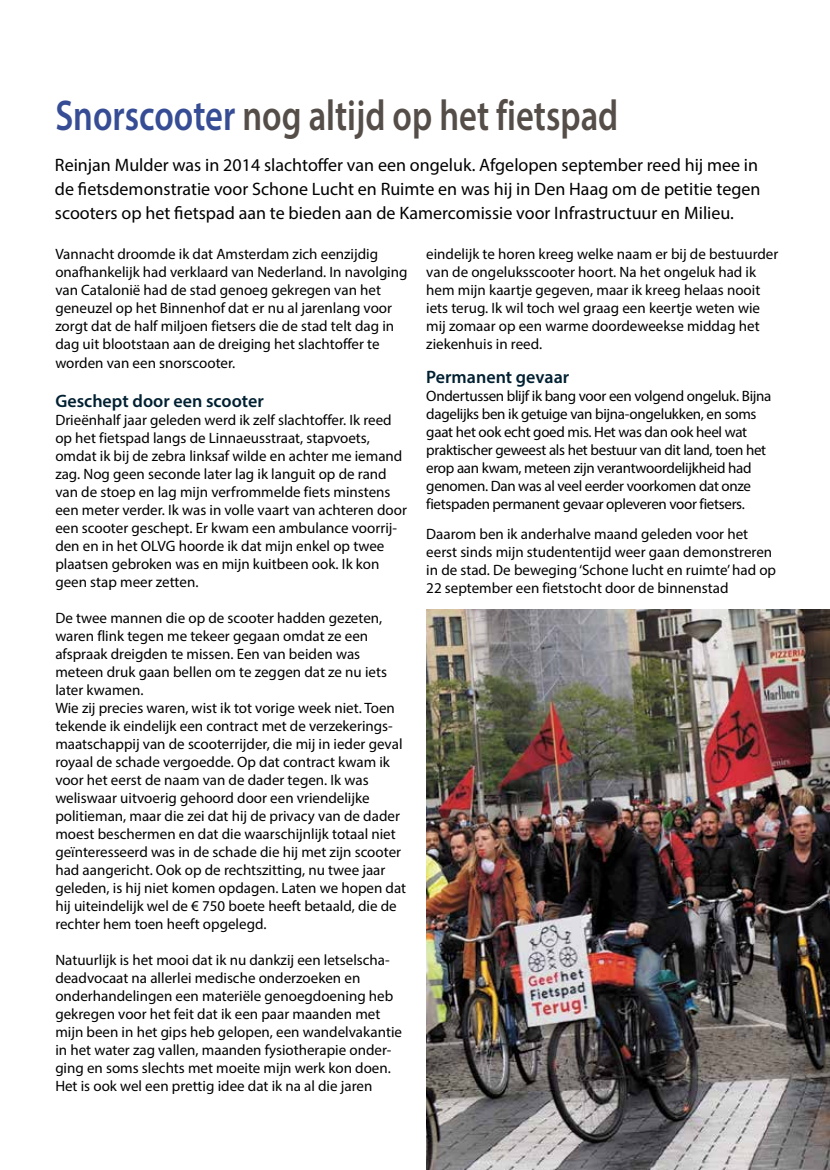
<style>
.page{position:relative;width:830px;height:1170px;background:#fff}
.page>*{position:absolute;margin:0;border:0;box-sizing:border-box;transform-origin:0 0}
.t1{font:600 43.2px "Myriad Pro";color:#544d48;scale:.8 1}
.t2{font:18px/24px "Myriad Pro";color:#000}
.t3{font:600 18px "Myriad Pro";color:#002032}
.t4{font:15px/18px "Myriad Pro";color:#000}
.t5{font:15px/18px "Myriad Pro";letter-spacing:-.02em;color:#000}
.s1{color:#364d95}
</style>
<div class="page">
<hr style="left:0;top:838px;width:1px;height:268px;background:#8a8684">
<img style="left:426px;top:609px;width:403px;height:560px">
<h1 class="t1" style="left:55px;top:88px;width:704px"><span class="s1">Snorscooter</span> nog altijd op het fietspad</h1>
<p class="t2" style="left:55px;top:153px;width:706px">Reinjan Mulder was in 2014 slachtoffer van een ongeluk. Afgelopen september reed hij mee in de fietsdemonstratie voor Schone Lucht en Ruimte en was hij in Den Haag om de petitie tegen scooters op het fietspad aan te bieden aan de Kamercomissie voor Infrastructuur en Milieu.</p>
<p class="t4" style="left:55px;top:245px;width:353px">Vannacht droomde ik dat Amsterdam zich eenzijdig onafhankelijk had verklaard van Nederland. In navolging van Catalonië had de stad genoeg gekregen van het geneuzel op het Binnenhof dat er nu al jarenlang voor zorgt dat de half miljoen fietsers die de stad telt dag in dag uit blootstaan aan de dreiging het slachtoffer te worden van een snorscooter.</p>
<p class="t3" style="left:55px;top:389px;width:210px">Geschept door een scooter</p>
<p class="t4" style="left:55px;top:410px;width:353px">Drieënhalf jaar geleden werd ik zelf slachtoffer. Ik reed op het fietspad langs de Linnaeusstraat, stapvoets, omdat ik bij de zebra linksaf wilde en achter me iemand zag. Nog geen seconde later lag ik languit op de rand van de stoep en lag mijn verfrommelde fiets minstens een meter verder. Ik was in volle vaart van achteren door een scooter geschept. Er kwam een ambulance voorrij&shy;den en in het OLVG hoorde ik dat mijn enkel op twee plaatsen gebroken was en mijn kuitbeen ook. Ik kon geen stap meer zetten.</p>
<p class="t4" style="left:55px;top:608px;width:352px">De twee mannen die op de scooter hadden gezeten, waren flink tegen me tekeer gegaan omdat ze een afspraak dreigden te missen. Een van beiden was meteen druk gaan bellen om te zeggen dat ze nu iets later kwamen.<br>Wie zij precies waren, wist ik tot vorige week niet. Toen tekende ik eindelijk een contract met de verzekerings&shy;maatschappij van de scooterrijder, die mij in ieder geval royaal de schade vergoedde. Op dat contract kwam ik voor het eerst de naam van de dader tegen. Ik was weliswaar uitvoerig gehoord door een vriendelijke politieman, maar die zei dat hij de privacy van de dader moest beschermen en dat die waarschijnlijk totaal niet geïnteresseerd was in de schade die hij met zijn scooter had aangericht. Ook op de rechtszitting, nu twee jaar geleden, is hij niet komen opdagen. Laten we hopen dat hij uiteindelijk wel de € 750 boete heeft betaald, die de rechter hem toen heeft opgelegd.</p>
<p class="t4" style="left:55px;top:950px;width:348px">Natuurlijk is het mooi dat ik nu dankzij een letselscha&shy;deadvocaat na allerlei medische onderzoeken en onderhandelingen een materiële genoegdoening heb gekregen voor het feit dat ik een paar maanden met mijn been in het gips heb gelopen, een wandelvakantie in het water zag vallen, maanden fysiotherapie onder&shy;ging en soms slechts met moeite mijn werk kon doen.<br>Het is ook wel een prettig idee dat ik na al die jaren</p>
<p class="t4" style="left:426px;top:245px;width:353px">eindelijk te horen kreeg welke naam er bij de bestuurder van de ongeluksscooter hoort. Na het ongeluk had ik hem mijn kaartje gegeven, maar ik kreeg helaas nooit iets terug. Ik wil toch wel graag een keertje weten wie mij zomaar op een warme doordeweekse middag het ziekenhuis in reed.</p>
<p class="t3" style="left:426px;top:365px;width:144px">Permanent gevaar</p>
<p class="t5" style="left:426px;top:386px;width:346px">Ondertussen blijf ik bang voor een volgend ongeluk. Bijna dagelijks ben ik getuige van bijna-ongelukken, en soms gaat het ook echt goed mis. Het was dan ook heel wat praktischer geweest als het bestuur van dit land, toen het erop aan kwam, meteen zijn verantwoordelijkheid had genomen. Dan was al veel eerder voorkomen dat onze fietspaden permanent gevaar opleveren voor fietsers.</p>
<p class="t4" style="left:426px;top:524px;width:351px">Daarom ben ik anderhalve maand geleden voor het eerst sinds mijn studententijd weer gaan demonstreren in de stad. De beweging ‘Schone lucht en ruimte’ had op 22 september een fietstocht door de binnenstad</p>
</div>
